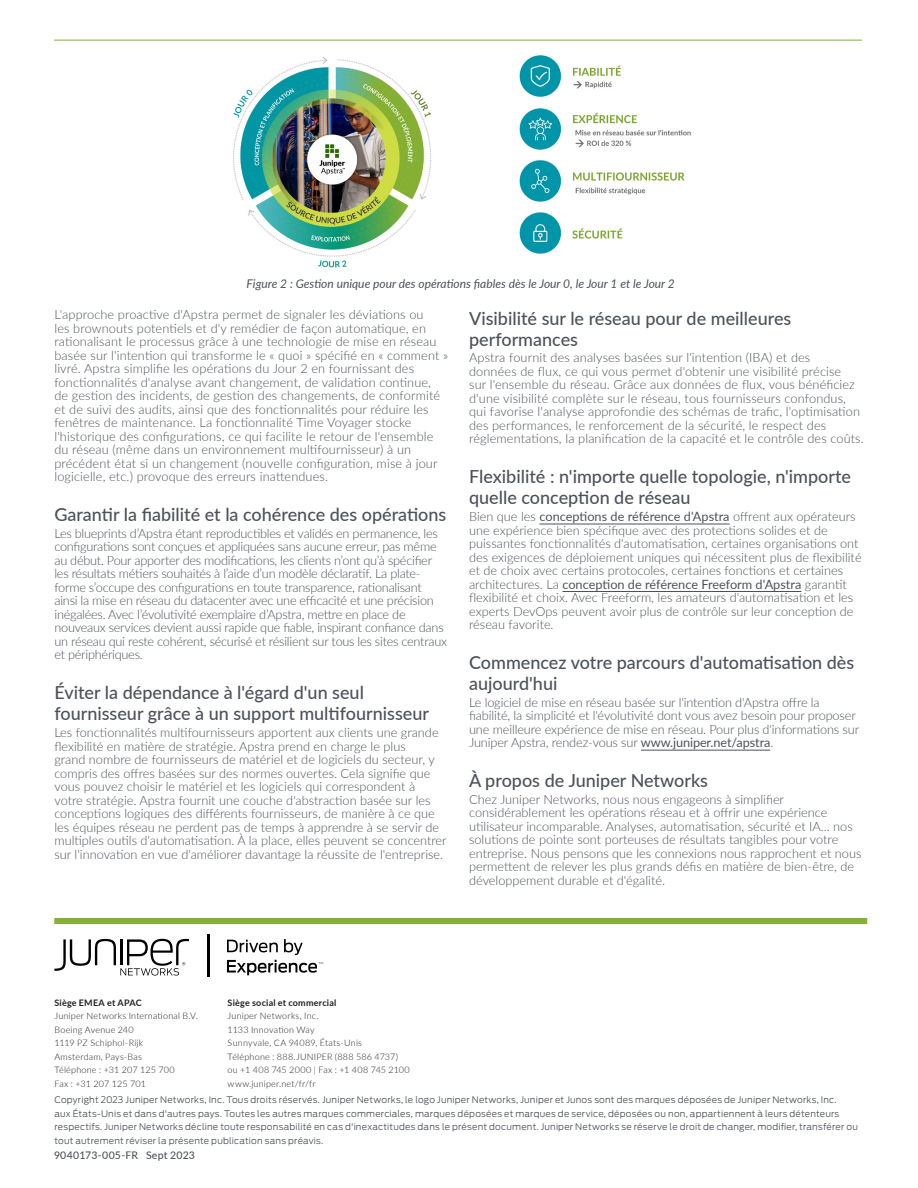
<style>
.page{position:relative;width:918px;height:1188px;background:#fff}
.page>*{position:absolute;margin:0;border:0;box-sizing:border-box;transform-origin:0 0}
.t1{font:500 18px/21px "Lato";color:#4d525a}
.t2{font:300 12.75px/13.5px "Lato";color:#4d525a}
.t3{font:300 12.75px/13.5px "Lato";letter-spacing:-.02em;color:#4d525a}
.Caption_-_Figure{font:italic 12px "Lato";color:#4d525a}
.t4{font:500 10.5px "Lato";letter-spacing:.015em;color:#4d525a}
.t5{font:300 9px/13.5px "Antenna";letter-spacing:.025em;color:#4d525a}
.t6{font:300 9px/13.5px "Lato";letter-spacing:.025em;color:#231f20}
.t7{font:700 9px "Lato";letter-spacing:.02em;color:#231f20}
.t8{font:300 6.9px "Lato";color:#231f20}
.s1{font-weight:400}
</style>
<div class="page">
<hr style="left:54px;top:40px;width:808px;height:1px;background:#84b135">
<div style="left:54px;top:918px;width:813px;height:6px;background:#84b135"></div>
<hr style="left:207px;top:934px;width:2px;height:43px;background:#040503">
<hr style="left:207px;top:935px;width:2px;height:42px;background:#000001">
<svg style="left:227px;top:939px;width:90px;height:36px"></svg>
<svg style="left:54px;top:939px;width:135px;height:37px"></svg>
<hr style="left:539px;top:524px;width:191px;height:1px;background:#4d525a">
<hr style="left:562px;top:591px;width:239px;height:1px;background:#4d525a">
<hr style="left:641px;top:750px;width:129px;height:1px;background:#4d525a">
<img style="left:233px;top:55px;width:458px;height:213px">
<p class="Caption_-_Figure" style="left:247px;top:275px;width:430px">Figure 2 : Gestion unique pour des opérations fiables dès le Jour 0, le Jour 1 et le Jour 2</p>
<p class="t2" style="left:54px;top:308px;width:395px">L'approche proactive d'Apstra permet de signaler les déviations ou<br>les brownouts potentiels et d'y remédier de façon automatique, en rationalisant le processus grâce à une technologie de mise en réseau basée sur l'intention qui transforme le « quoi » spécifié en « comment » livré. Apstra simplifie les opérations du Jour 2 en fournissant des fonctionnalités d'analyse avant changement, de validation continue,<br>de gestion des incidents, de gestion des changements, de conformité et de suivi des audits, ainsi que des fonctionnalités pour réduire les fenêtres de maintenance. La fonctionnalité Time Voyager stocke l'historique des configurations, ce qui facilite le retour de l'ensemble du réseau (même dans un environnement multifournisseur) à un précédent état si un changement (nouvelle configuration, mise à jour logicielle, etc.) provoque des erreurs inattendues.</p>
<h1 class="t1" style="left:54px;top:503px;width:394px">Garantir la fiabilité et la cohérence des opérations</h1>
<p class="t3" style="left:54px;top:526px;width:394px">Les blueprints d’Apstra étant reproductibles et validés en permanence, les configurations sont conçues et appliquées sans aucune erreur, pas même au début. Pour apporter des modifications, les clients n’ont qu’à spécifier les résultats métiers souhaités à l’aide d’un modèle déclaratif. La plate&shy;forme s’occupe des configurations en toute transparence, rationalisant ainsi la mise en réseau du datacenter avec une efficacité et une précision inégalées. Avec l’évolutivité exemplaire d’Apstra, mettre en place de nouveaux services devient aussi rapide que fiable, inspirant confiance dans un réseau qui reste cohérent, sécurisé et résilient sur tous les sites centraux et périphériques.</p>
<h1 class="t1" style="left:54px;top:682px;width:376px">Éviter la dépendance à l'égard d'un seul fournisseur grâce à un support multifournisseur</h1>
<p class="t2" style="left:54px;top:725px;width:394px">Les fonctionnalités multifournisseurs apportent aux clients une grande flexibilité en matière de stratégie. Apstra prend en charge le plus<br>grand nombre de fournisseurs de matériel et de logiciels du secteur, y compris des offres basées sur des normes ouvertes. Cela signifie que vous pouvez choisir le matériel et les logiciels qui correspondent à votre stratégie. Apstra fournit une couche d'abstraction basée sur les conceptions logiques des différents fournisseurs, de manière à ce que les équipes réseau ne perdent pas de temps à apprendre à se servir de multiples outils d'automatisation. À la place, elles peuvent se concentrer sur l'innovation en vue d'améliorer davantage la réussite de l'entreprise.</p>
<h1 class="t1" style="left:469px;top:307px;width:324px">Visibilité sur le réseau pour de meilleures performances</h1>
<p class="t2" style="left:469px;top:351px;width:396px">Apstra fournit des analyses basées sur l'intention (IBA) et des<br>données de flux, ce qui vous permet d'obtenir une visibilité précise<br>sur l'ensemble du réseau. Grâce aux données de flux, vous bénéficiez d'une visibilité complète sur le réseau, tous fournisseurs confondus, qui favorise l'analyse approfondie des schémas de trafic, l'optimisation des performances, le renforcement de la sécurité, le respect des réglementations, la planification de la capacité et le contrôle des coûts.</p>
<h1 class="t1" style="left:469px;top:465px;width:384px">Flexibilité : n'importe quelle topologie, n'importe quelle conception de réseau</h1>
<p class="t2" style="left:469px;top:509px;width:394px">Bien que les <span class="s1">conceptions de référence d'Apstra</span> offrent aux opérateurs une expérience bien spécifique avec des protections solides et de puissantes fonctionnalités d'automatisation, certaines organisations ont des exigences de déploiement uniques qui nécessitent plus de flexibilité et de choix avec certains protocoles, certaines fonctions et certaines architectures. La <span class="s1">conception de référence Freeform d'Apstra</span> garantit flexibilité et choix. Avec Freeform, les amateurs d'automatisation et les experts DevOps peuvent avoir plus de contrôle sur leur conception de réseau favorite.</p>
<h1 class="t1" style="left:469px;top:651px;width:387px">Commencez votre parcours d'automatisation dès aujourd'hui</h1>
<p class="t2" style="left:469px;top:695px;width:392px">Le logiciel de mise en réseau basée sur l'intention d'Apstra offre la fiabilité, la simplicité et l'évolutivité dont vous avez besoin pour proposer une meilleure expérience de mise en réseau. Pour plus d'informations sur Juniper Apstra, rendez-vous sur <span class="s1">www.juniper.net/apstra</span>.</p>
<h1 class="t1" style="left:469px;top:769px;width:241px">À propos de Juniper Networks</h1>
<p class="t2" style="left:469px;top:792px;width:394px">Chez Juniper Networks, nous nous engageons à simplifier considérablement les opérations réseau et à offrir une expérience utilisateur incomparable. Analyses, automatisation, sécurité et IA... nos solutions de pointe sont porteuses de résultats tangibles pour votre entreprise. Nous pensons que les connexions nous rapprochent et nous permettent de relever les plus grands défis en matière de bien-être, de développement durable et d'égalité.</p>
<p class="t8" style="left:318px;top:960px;width:7px">™</p>
<p class="t7" style="left:228px;top:996px;width:110px">Siège social et commercial</p>
<p class="t6" style="left:228px;top:1009px;width:184px">Juniper Networks, Inc.<br>1133 Innovation Way<br>Sunnyvale, CA 94089, États-Unis<br>Téléphone : 888.JUNIPER (888 586 4737) ou +1 408 745 2000 | Fax : +1 408 745 2100 www.juniper.net/fr/fr</p>
<p class="t5" style="left:54px;top:1093px;width:805px">Copyright 2023 Juniper Networks, Inc. Tous droits réservés. Juniper Networks, le logo Juniper Networks, Juniper et Junos sont des marques déposées de Juniper Networks, Inc.<br>aux États-Unis et dans d'autres pays. Toutes les autres marques commerciales, marques déposées et marques de service, déposées ou non, appartiennent à leurs détenteurs respectifs. Juniper Networks décline toute responsabilité en cas d'inexactitudes dans le présent document. Juniper Networks se réserve le droit de changer, modifier, transférer ou tout autrement réviser la présente publication sans préavis.</p>
<p class="t7" style="left:54px;top:996px;width:89px">Siège EMEA et APAC</p>
<p class="t6" style="left:54px;top:1009px;width:145px">Juniper Networks International B.V.<br>Boeing Avenue 240<br>1119 PZ Schiphol-Rijk<br>Amsterdam, Pays-Bas<br>Téléphone : +31 207 125 700<br>Fax : +31 207 125 701</p>
<p class="t4" style="left:54px;top:1148px;width:143px">9040173-005-FR Sept 2023</p>
</div>
